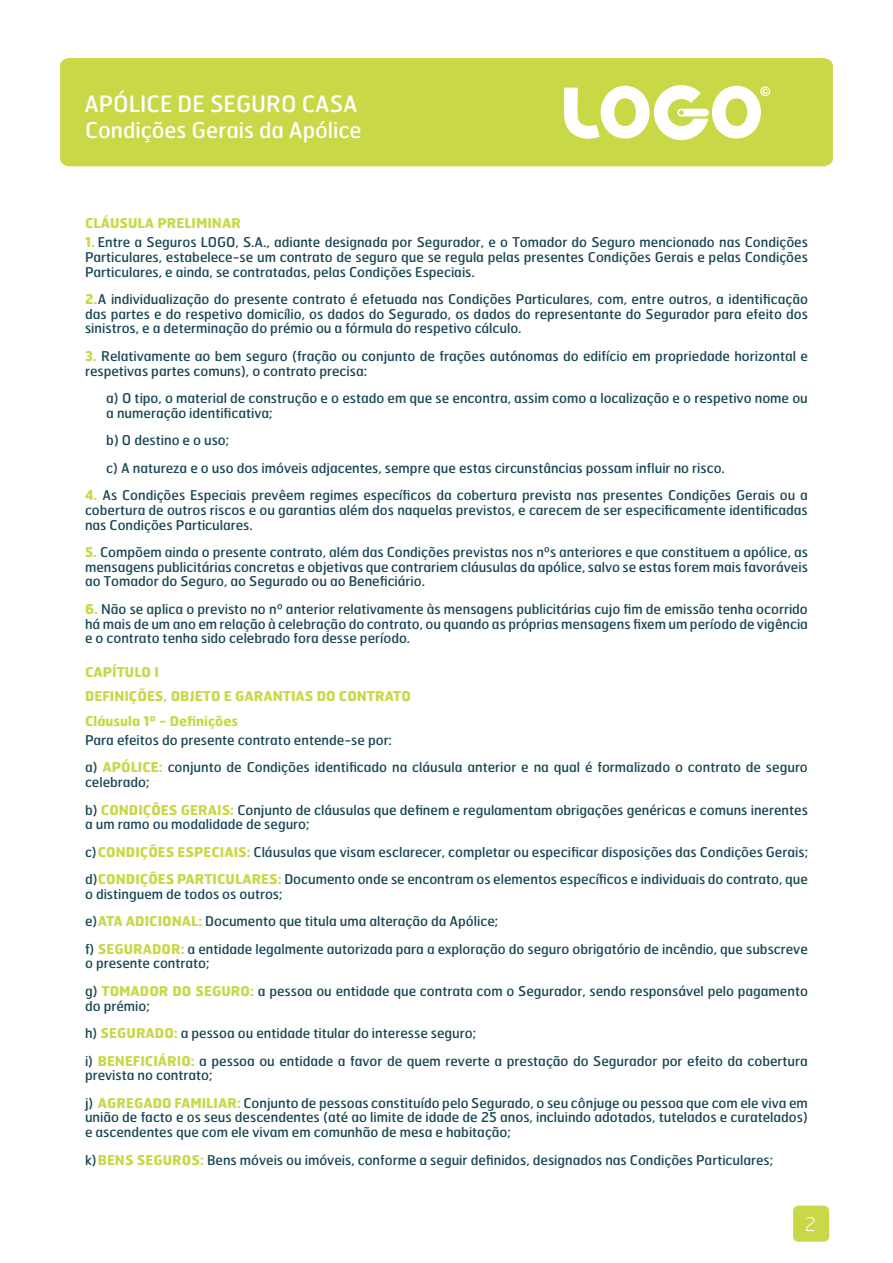
<style>
.page{position:relative;width:893px;height:1263px;background:#fff}
.page>*{position:absolute;margin:0;border:0;box-sizing:border-box;transform-origin:0 0}
.t1{font:22.5px "Hermes";color:#fff}
.t2{font:21.75px "Hermes";color:#fff}
.t3{font:100 18.75px "Hermes";color:#fff}
.t4{font:13.5px/14.7px "Hermes";color:#194855}
.t5{font:700 13.5px/24.8px "Hermes";color:#c8d847}
.s1{font-weight:700;color:#c8d847}
</style>
<div class="page">
<div style="left:793px;top:1205px;width:36px;height:37px;background:#c8d847;border-radius:5px"></div>
<div style="left:60px;top:58px;width:773px;height:108px;background:#c8d847"></div>
<svg style="left:564px;top:85px;width:206px;height:55px"></svg>
<h1 class="t1" style="left:85px;top:90px;width:275px">APÓLICE DE SEGURO CASA</h1>
<h2 class="t2" style="left:85px;top:117px;width:278px">Condições Gerais da Apólice</h2>
<p class="t5" style="left:85px;top:210px;width:157px">CLÁUSULA PRELIMINAR</p>
<p class="t4" style="left:85px;top:234px;width:724px;text-align:justify"><span class="s1">1.</span> Entre a Seguros LOGO, S.A., adiante designada por Segurador, e o Tomador do Seguro mencionado nas Condições Particulares, estabelece-se um contrato de seguro que se regula pelas presentes Condições Gerais e pelas Condições Particulares, e ainda, se contratadas, pelas Condições Especiais.</p>
<p class="t4" style="left:85px;top:291px;width:724px;text-align:justify"><span class="s1">2.</span>A individualização do presente contrato é efetuada nas Condições Particulares, com, entre outros, a identificação das partes e do respetivo domicílio, os dados do Segurado, os dados do representante do Segurador para efeito dos sinistros, e a determinação do prémio ou a fórmula do respetivo cálculo.</p>
<p class="t4" style="left:85px;top:348px;width:724px"><span class="s1">3.</span> Relativamente ao bem seguro (fração ou conjunto de frações autónomas do edifício em propriedade horizontal e respetivas partes comuns), o contrato precisa:</p>
<p class="t4" style="left:106px;top:390px;width:703px">a) O tipo, o material de construção e o estado em que se encontra, assim como a localização e o respetivo nome ou a numeração identificativa;</p>
<p class="t4" style="left:106px;top:426px;width:620px;line-height:27.5px">b) O destino e o uso;<br>c) A natureza e o uso dos imóveis adjacentes, sempre que estas circunstâncias possam influir no risco.</p>
<p class="t4" style="left:85px;top:487px;width:724px;text-align:justify"><span class="s1">4.</span> As Condições Especiais prevêem regimes específicos da cobertura prevista nas presentes Condições Gerais ou a cobertura de outros riscos e ou garantias além dos naquelas previstos, e carecem de ser especificamente identificadas nas Condições Particulares.</p>
<p class="t4" style="left:85px;top:544px;width:724px;text-align:justify"><span class="s1">5.</span> Compõem ainda o presente contrato, além das Condições previstas nos nºs anteriores e que constituem a apólice, as mensagens publicitárias concretas e objetivas que contrariem cláusulas da apólice, salvo se estas forem mais favoráveis ao Tomador do Seguro, ao Segurado ou ao Beneficiário.</p>
<p class="t4" style="left:85px;top:601px;width:724px;text-align:justify"><span class="s1">6.</span> Não se aplica o previsto no nº anterior relativamente às mensagens publicitárias cujo fim de emissão tenha ocorrido há mais de um ano em relação à celebração do contrato, ou quando as próprias mensagens fixem um período de vigência e o contrato tenha sido celebrado fora desse período.</p>
<p class="t5" style="left:85px;top:659px;width:327px">CAPÍTULO I<br>DEFINIÇÕES, OBJETO E GARANTIAS DO CONTRATO<br>Cláusula 1ª - Definições</p>
<p class="t4" style="left:85px;top:726px;width:724px;line-height:27.5px">Para efeitos do presente contrato entende-se por:<br>a) <span class="s1">APÓLICE:</span> conjunto de Condições identificado na cláusula anterior e na qual é formalizado o contrato de seguro</p>
<p class="t4" style="left:85px;top:768px;width:724px;line-height:27.5px">celebrado;<br>b) <span class="s1">CONDIÇÕES GERAIS:</span> Conjunto de cláusulas que definem e regulamentam obrigações genéricas e comuns inerentes</p>
<p class="t4" style="left:85px;top:810px;width:724px;line-height:27.5px">a um ramo ou modalidade de seguro;<br>c)<span class="s1">CONDIÇÕES ESPECIAIS:</span> Cláusulas que visam esclarecer, completar ou especificar disposições das Condições Gerais; d)<span class="s1">CONDIÇÕES PARTICULARES:</span> Documento onde se encontram os elementos específicos e individuais do contrato, que</p>
<p class="t4" style="left:85px;top:880px;width:724px;line-height:27.5px">o distinguem de todos os outros;<br>e)<span class="s1">ATA ADICIONAL:</span> Documento que titula uma alteração da Apólice;<br>f) <span class="s1">SEGURADOR:</span> a entidade legalmente autorizada para a exploração do seguro obrigatório de incêndio, que subscreve</p>
<p class="t4" style="left:85px;top:949px;width:724px;line-height:27.5px">o presente contrato;<br>g) <span class="s1">TOMADOR DO SEGURO:</span> a pessoa ou entidade que contrata com o Segurador, sendo responsável pelo pagamento</p>
<p class="t4" style="left:85px;top:991px;width:724px;line-height:27.5px">do prémio;<br>h) <span class="s1">SEGURADO:</span> a pessoa ou entidade titular do interesse seguro;<br>i) <span class="s1">BENEFICIÁRIO:</span> a pessoa ou entidade a favor de quem reverte a prestação do Segurador por efeito da cobertura</p>
<p class="t4" style="left:85px;top:1061px;width:724px;line-height:27.5px">prevista no contrato;<br>j) <span class="s1">AGREGADO FAMILIAR:</span> Conjunto de pessoas constituído pelo Segurado, o seu cônjuge ou pessoa que com ele viva em</p>
<p class="t4" style="left:85px;top:1110px;width:724px">união de facto e os seus descendentes (até ao limite de idade de 25 anos, incluindo adotados, tutelados e curatelados) e ascendentes que com ele vivam em comunhão de mesa e habitação;</p>
<p class="t4" style="left:85px;top:1152px;width:690px">k)<span class="s1">BENS SEGUROS:</span> Bens móveis ou imóveis, conforme a seguir definidos, designados nas Condições Particulares;</p>
<h3 class="t3" style="left:805px;top:1212px;width:12px">2</h3>
</div>
